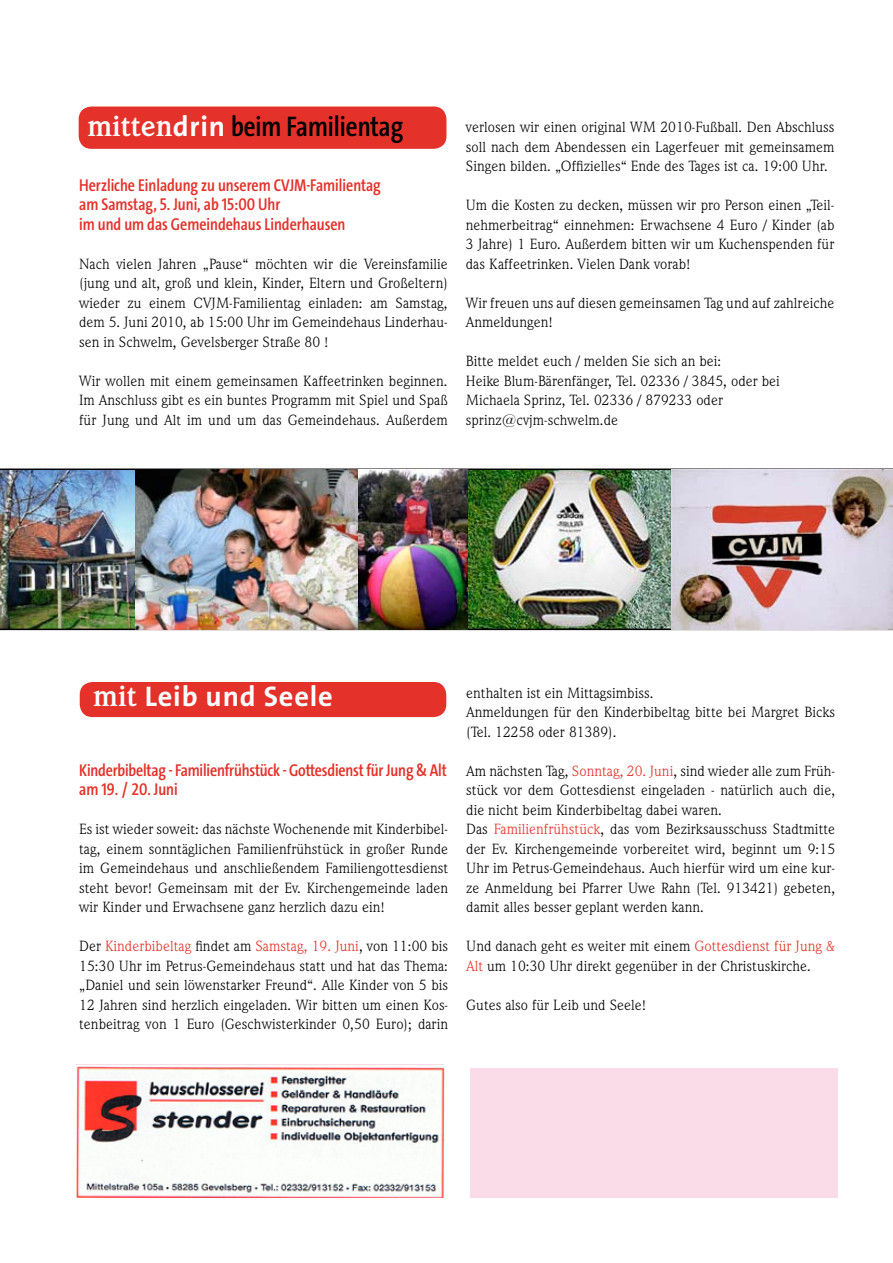
<style>
.page{position:relative;width:893px;height:1263px;background:#fff}
.page>*{position:absolute;margin:0;border:0;box-sizing:border-box;transform-origin:0 0}
.t1{font:600 28.5px "The Sans Cd OF6";color:#000}
.t2{font:700 28.5px "The Sans B7";letter-spacing:.03em;color:#fff}
.t3{font:600 17.25px/19.5px "The Sans Cd OF6";color:#e4312a}
.t4{font:15px/19.5px "Weidemann IT Cby BT";color:#000;text-align:justify}
.s1{font-family:"Weidemann IT Cby BT";font-weight:700;font-size:30px;color:#fff}
.s2{font-family:"The Sans B7";font-weight:700;color:#fff}
.s3{font-family:"Weidemann IT Cby BT";font-size:30px}
.s4{color:#e4312a}
</style>
<div class="page">
<div style="left:80px;top:682px;width:366px;height:35px;background:#e4312a;border-radius:13px"></div>
<img style="left:77px;top:1065px;width:367px;height:132px">
<div style="left:79px;top:107px;width:367px;height:42px;background:#e4312a;border-radius:13px"></div>
<div style="left:470px;top:1068px;width:368px;height:130px;background:#fadce9"></div>
<img style="left:0;top:468px;width:893px;height:163px">
<img style="left:672px;top:470px;width:221px;height:159px">
<h1 class="t1" style="left:87px;top:113px;width:317px"><span class="s1">mitten</span><span class="s2">drin</span> beim Familientag</h1>
<p class="t3" style="left:79px;top:176px;width:303px">Herzliche Einladung zu unserem CVJM-Familientag am Samstag, 5. Juni, ab 15:00 Uhr<br>im und um das Gemeindehaus Linderhausen</p>
<p class="t4" style="left:79px;top:253px;width:370px">Nach vielen Jahren „Pause“ möchten wir die Vereinsfamilie (jung und alt, groß und klein, Kinder, Eltern und Großeltern) wieder zu einem CVJM-Familientag einladen: am Samstag, dem 5. Juni 2010, ab 15:00 Uhr im Gemeindehaus Linderhau&shy;sen in Schwelm, Gevelsberger Straße 80 !</p>
<p class="t4" style="left:79px;top:370px;width:370px">Wir wollen mit einem gemeinsamen Kaffeetrinken beginnen.<br>Im Anschluss gibt es ein buntes Programm mit Spiel und Spaß für Jung und Alt im und um das Gemeindehaus. Außerdem</p>
<p class="t4" style="left:466px;top:117px;width:370px">verlosen wir einen original WM 2010-Fußball. Den Abschluss soll nach dem Abendessen ein Lagerfeuer mit gemeinsamem Singen bilden. „Offizielles“ Ende des Tages ist ca. 19:00 Uhr.</p>
<p class="t4" style="left:466px;top:195px;width:370px">Um die Kosten zu decken, müssen wir pro Person einen „Teil&shy;nehmerbeitrag“ einnehmen: Erwachsene 4 Euro / Kinder (ab 3 Jahre) 1 Euro. Außerdem bitten wir um Kuchenspenden für das Kaffeetrinken. Vielen Dank vorab!</p>
<p class="t4" style="left:466px;top:292px;width:370px">Wir freuen uns auf diesen gemeinsamen Tag und auf zahlreiche<br>Anmeldungen!</p>
<p class="t4" style="left:466px;top:351px;width:316px;text-align:left">Bitte meldet euch / melden Sie sich an bei:<br>Heike Blum-Bärenfänger, Tel. 02336 / 3845, oder bei Michaela Sprinz, Tel. 02336 / 879233 oder sprinz@cvjm-schwelm.de</p>
<h1 class="t2" style="left:93px;top:681px;width:241px"><span class="s3">mit</span> Leib und Seele</h1>
<p class="t3" style="left:79px;top:761px;width:369px">Kinderbibeltag - Familienfrühstück - Gottesdienst für Jung &amp; Alt am 19. / 20. Juni</p>
<p class="t4" style="left:79px;top:819px;width:371px">Es ist wieder soweit: das nächste Wochenende mit Kinderbibel&shy;tag, einem sonntäglichen Familienfrühstück in großer Runde im Gemeindehaus und anschließendem Familiengottesdienst steht bevor! Gemeinsam mit der Ev. Kirchengemeinde laden wir Kinder und Erwachsene ganz herzlich dazu ein!</p>
<p class="t4" style="left:79px;top:936px;width:371px">Der <span class="s4">Kinderbibeltag</span> findet am <span class="s4">Samstag, 19. Juni</span>, von 11:00 bis 15:30 Uhr im Petrus-Gemeindehaus statt und hat das Thema: „Daniel und sein löwenstarker Freund“. Alle Kinder von 5 bis 12 Jahren sind herzlich eingeladen. Wir bitten um einen Kos&shy;tenbeitrag von 1 Euro (Geschwisterkinder 0,50 Euro); darin</p>
<p class="t4" style="left:466px;top:682px;width:370px;text-align:left">enthalten ist ein Mittagsimbiss.<br>Anmeldungen für den Kinderbibeltag bitte bei Margret Bicks (Tel. 12258 oder 81389).</p>
<p class="t4" style="left:466px;top:760px;width:370px;text-align:left">Am nächsten Tag, <span class="s4">Sonntag, 20. Juni</span>, sind wieder alle zum Früh&shy;stück vor dem Gottesdienst eingeladen - natürlich auch die, die nicht beim Kinderbibeltag dabei waren.<br>Das <span class="s4">Familienfrühstück</span>, das vom Bezirksausschuss Stadtmitte der Ev. Kirchengemeinde vorbereitet wird, beginnt um 9:15<br>Uhr im Petrus-Gemeindehaus. Auch hierfür wird um eine kur&shy;ze Anmeldung bei Pfarrer Uwe Rahn (Tel. 913421) gebeten, damit alles besser geplant werden kann.</p>
<p class="t4" style="left:466px;top:936px;width:371px">Und danach geht es weiter mit einem <span class="s4">Gottesdienst für Jung &amp;<br>Alt</span> um 10:30 Uhr direkt gegenüber in der Christuskirche.</p>
<p class="t4" style="left:466px;top:994px;width:182px">Gutes also für Leib und Seele!</p>
</div>
